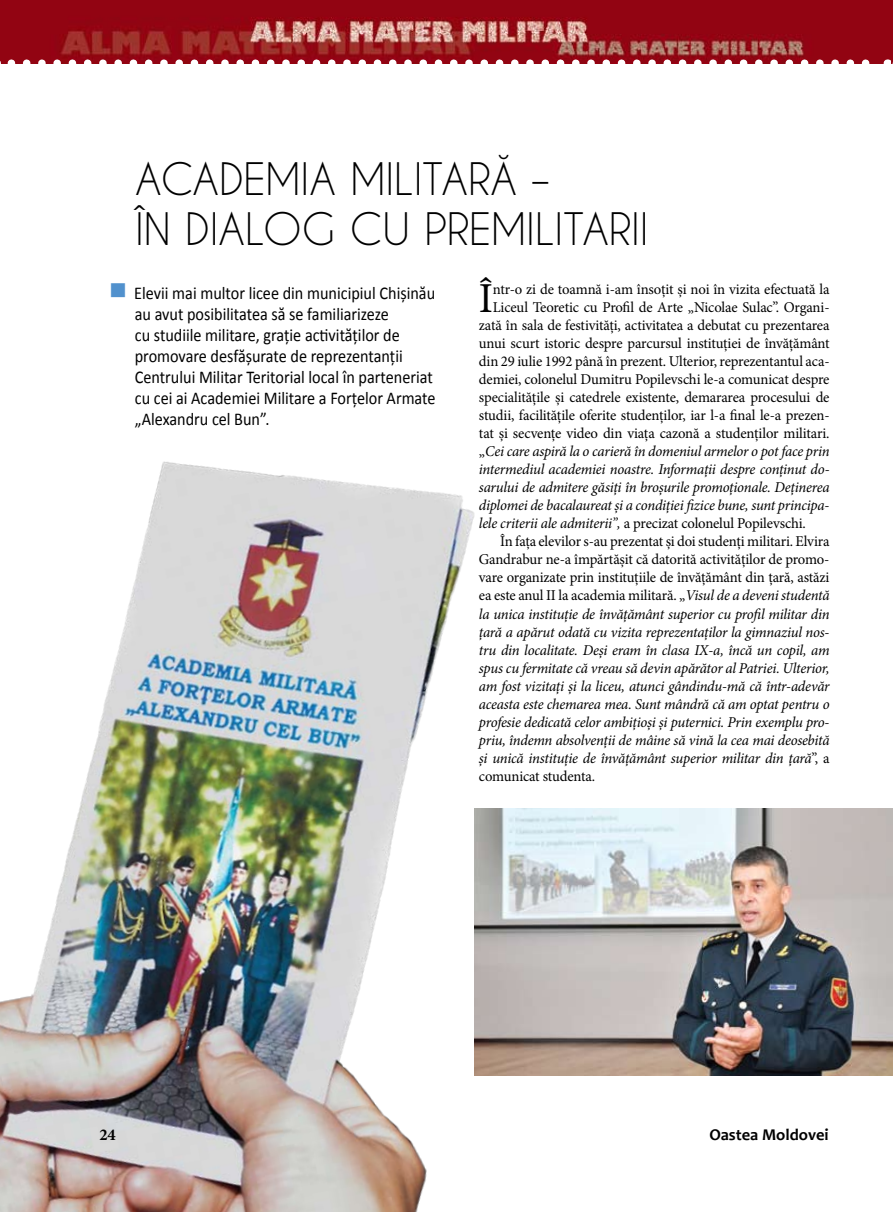
<style>
.page{position:relative;width:893px;height:1212px;background:#fff}
.page>*{position:absolute;margin:0;border:0;box-sizing:border-box;transform-origin:0 0}
.t1{font:42.75px "Minion Pro";color:#000}
.t2{font:42px/50.4px "Caviar Dreams";color:#000}
.t3{font:18px/21px "Calibri";color:#000;scale:.9 1}
.t4{font:700 16.5px "Candara";color:#000}
.t5{font:700 16.5px "Minion Pro";color:#000}
.t6{font:15px "Minion Pro";letter-spacing:-.01em;color:#000}
.t7{font:italic 15px "Minion Pro";letter-spacing:-.02em;color:#000}
.s1{color:#5191cd}
.s2{font-style:normal}
.s3{font-style:italic}
</style>
<div class="page">
<img style="left:0;top:461px;width:700px;height:751px">
<img style="left:474px;top:809px;width:418px;height:267px">
<img style="left:0;top:0;width:893px;height:64px">
<svg style="left:11px;top:59px;width:869px;height:5px"></svg>
<svg style="left:887px;top:59px;width:6px;height:5px"></svg>
<h2 class="t2" style="left:135px;top:153px;width:515px">ACADEMIA MILITARĂ –<br>ÎN DIALOG CU PREMILITARII</h2>
<p class="t3" style="left:135px;top:282px;width:336px;text-indent:-26px"><span class="s1">■</span> Elevii mai multor licee din municipiul Chișinău au avut posibilitatea să se familiarizeze<br>cu studiile militare, grație activităților de promovare desfășurate de reprezentanții Centrului Militar Teritorial local în parteneriat cu cei ai Academiei Militare a Forțelor Armate „Alexandru cel Bun”.</p>
<h1 class="t1" style="left:479px;top:270px;width:16px">Î</h1>
<p class="t6" style="left:493px;top:280px;width:338px">ntr-o zi de toamnă i-am însoțit și noi în vizita efectuată la</p>
<p class="t6" style="left:493px;top:298px;width:338px">Liceul Teoretic cu Profil de Arte „Nicolae Sulac”. Organi-</p>
<p class="t6" style="left:479px;top:316px;width:352px">zată în sala de festivități, activitatea a debutat cu prezentarea</p>
<p class="t6" style="left:479px;top:334px;width:352px">unui scurt istoric despre parcursul instituției de învățământ</p>
<p class="t6" style="left:479px;top:352px;width:352px">din 29 iulie 1992 până în prezent. Ulterior, reprezentantul aca-</p>
<p class="t6" style="left:479px;top:370px;width:352px">demiei, colonelul Dumitru Popilevschi le-a comunicat despre</p>
<p class="t6" style="left:479px;top:388px;width:352px">specialitățile și catedrele existente, demararea procesului de</p>
<p class="t6" style="left:479px;top:406px;width:352px">studii, facilitățile oferite studenților, iar l-a final le-a prezen-</p>
<p class="t6" style="left:479px;top:424px;width:352px">tat și secvențe video din viața cazonă a studenților militari.</p>
<p class="t7" style="left:479px;top:441px;width:352px"><span class="s2">„</span>Cei care aspiră la o carieră în domeniul armelor o pot face prin</p>
<p class="t7" style="left:479px;top:459px;width:352px">intermediul academiei noastre. Informații despre conținut do-</p>
<p class="t7" style="left:479px;top:477px;width:352px">sarului de admitere găsiți în broșurile promoționale. Deținerea</p>
<p class="t7" style="left:479px;top:495px;width:352px">diplomei de bacalaureat și a condiției fizice bune, sunt principa-</p>
<p class="t6" style="left:479px;top:514px;width:328px"><span class="s3">lele criterii ale admiterii”,</span> a precizat colonelul Popilevschi.</p>
<p class="t6" style="left:500px;top:532px;width:331px">În fața elevilor s-au prezentat și doi studenți militari. Elvira</p>
<p class="t6" style="left:479px;top:550px;width:352px">Gandrabur ne-a împărtășit că datorită activităților de promo-</p>
<p class="t6" style="left:479px;top:568px;width:352px">vare organizate prin instituțiile de învățământ din țară, astăzi</p>
<p class="t6" style="left:479px;top:586px;width:352px">ea este anul II la academia militară. „<span class="s3">Visul de a deveni studentă</span></p>
<p class="t7" style="left:479px;top:603px;width:352px">la unica instituție de învățământ superior cu profil militar din</p>
<p class="t7" style="left:479px;top:621px;width:352px">țară a apărut odată cu vizita reprezentaților la gimnaziul nos-</p>
<p class="t7" style="left:479px;top:639px;width:352px">tru din localitate. Deși eram în clasa IX-a, încă un copil, am</p>
<p class="t7" style="left:479px;top:657px;width:352px">spus cu fermitate că vreau să devin apărător al Patriei. Ulterior,</p>
<p class="t7" style="left:479px;top:675px;width:352px">am fost vizitați și la liceu, atunci gândindu-mă că într-adevăr</p>
<p class="t7" style="left:479px;top:693px;width:352px">aceasta este chemarea mea. Sunt mândră că am optat pentru o</p>
<p class="t7" style="left:479px;top:711px;width:352px">profesie dedicată celor ambițioși și puternici. Prin exemplu pro-</p>
<p class="t7" style="left:479px;top:729px;width:352px">priu, îndemn absolvenții de mâine să vină la cea mai deosebită</p>
<p class="t7" style="left:479px;top:747px;width:352px">și unică instituție de învățământ superior militar din țară<span class="s2">”, a</span></p>
<p class="t6" style="left:479px;top:766px;width:118px">comunicat studenta.</p>
<p class="t5" style="left:99px;top:1123px;width:18px">24</p>
<p class="t4" style="left:709px;top:1124px;width:121px">Oastea Moldovei</p>
</div>
